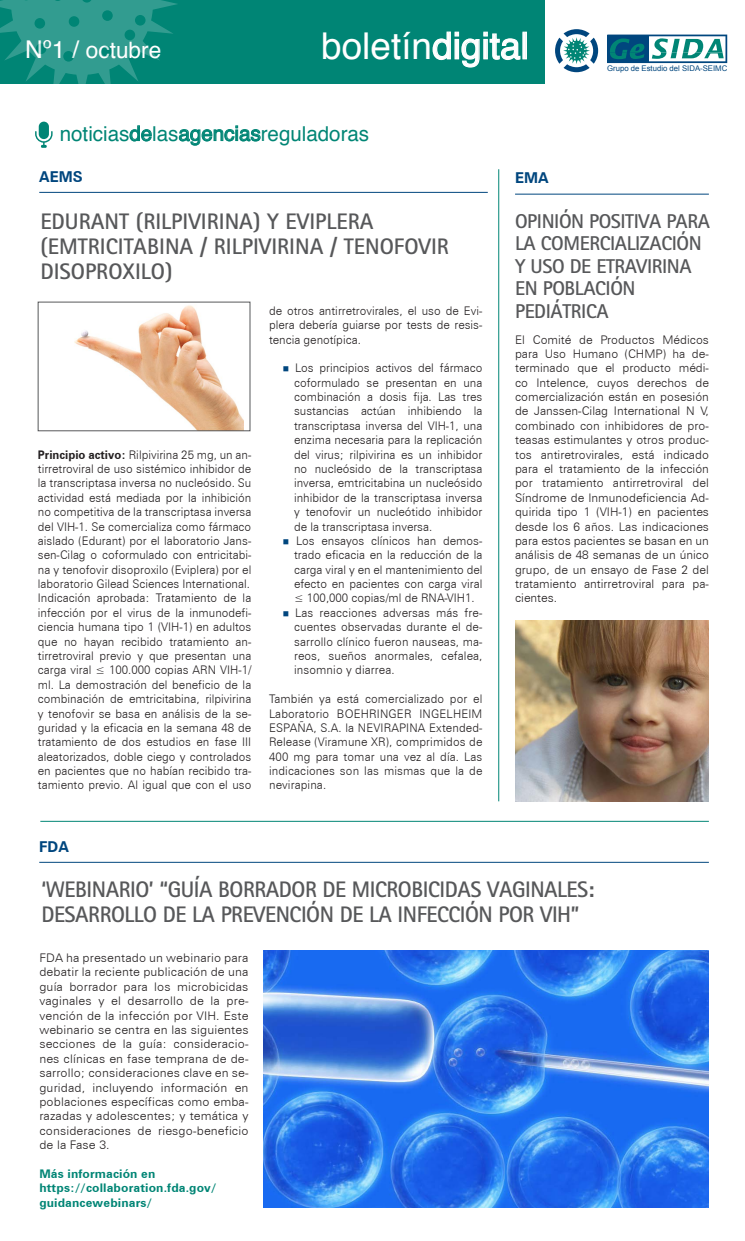
<style>
.page{position:relative;width:745px;height:1241px;background:#fff}
.page>*{position:absolute;margin:0;border:0;box-sizing:border-box;transform-origin:0 0}
.t1{font:37px "Helvetica";color:#fff}
.t2{font:22.62px "Helvetica";color:#fff}
.t3{font:700 22.5px/25px "Rotis Sans Serif";letter-spacing:-.02em;color:#57585a}
.t4{font:700 22.5px/25px "Rotis Sans Serif";color:#57585a}
.t5{font:20.5px "Helvetica";color:#008575}
.t6{font:700 20px/22.5px "Rotis Sans Serif";letter-spacing:-.02em;color:#57585a}
.t7{font:700 15px "Zurich BT";color:#00467e}
.t8{font:300 11.88px/14.4px "Zurich BT";color:#231f20;text-align:justify}
.t9{font:700 11.88px/14.4px "Zurich BT";letter-spacing:.01em;color:#008575}
.t10{font:7.75px "Arial";color:#00467e}
.s1{font-size:24.5px}
.s2{font-weight:700}
.s3{color:#00467e}
</style>
<div class="page">
<div style="left:0;top:0;width:544px;height:83px;background:#008575"></div>
<svg style="left:555px;top:29px;width:42px;height:43px"></svg>
<svg style="left:607px;top:35px;width:119px;height:28px"></svg>
<svg style="left:432px;top:31px;width:88px;height:37px"></svg>
<svg style="left:0;top:0;width:178px;height:84px"></svg>
<div style="left:102px;top:10px;width:11px;height:11px;background:#008575;border-radius:50%"></div>
<div style="left:69px;top:16px;width:10px;height:11px;background:#008575;border-radius:50%"></div>
<div style="left:34px;top:18px;width:11px;height:11px;background:#008575;border-radius:50%"></div>
<div style="left:36px;top:43px;width:10px;height:11px;background:#008575;border-radius:50%"></div>
<div style="left:63px;top:51px;width:11px;height:11px;background:#008575;border-radius:50%"></div>
<div style="left:101px;top:46px;width:11px;height:11px;background:#008575;border-radius:50%"></div>
<div style="left:124px;top:30px;width:11px;height:10px;background:#008575;border-radius:50%"></div>
<div style="left:135px;top:15px;width:10px;height:11px;background:#008575;border-radius:50%"></div>
<svg style="left:129px;top:125px;width:23px;height:16px"></svg>
<svg style="left:179px;top:125px;width:81px;height:21px"></svg>
<div style="left:39px;top:122px;width:10px;height:17px;background:#008575;border-radius:5px"></div>
<svg style="left:35px;top:131px;width:18px;height:17px"></svg>
<hr style="left:40px;top:820px;width:668px;height:1px;background:#008575">
<hr style="left:498px;top:169px;width:1px;height:632px;background:#008575">
<hr style="left:514px;top:194px;width:194px;height:1px;background:#00467e">
<hr style="left:39px;top:192px;width:448px;height:1px;background:#00467e">
<hr style="left:39px;top:862px;width:669px;height:1px;background:#00467e">
<img style="left:263px;top:950px;width:445px;height:256px">
<img style="left:515px;top:620px;width:193px;height:181px">
<img style="left:74px;top:305px;width:169px;height:124px">
<div style="left:38px;top:302px;width:212px;height:129px;border:1px solid #57585a"></div>
<p class="t2" style="left:25px;top:33px;width:138px"><span class="s1">Nº1 /</span> octubre</p>
<p class="t1" style="left:321px;top:17px;width:209px">boletíndigital</p>
<p class="t5" style="left:60px;top:117px;width:311px">noticiasdelasagenciasreguladoras</p>
<p class="t7" style="left:39px;top:167px;width:45px">AEMS</p>
<p class="t7" style="left:514px;top:169px;width:35px">EMA</p>
<p class="t10" style="left:606px;top:63px;width:122px">Grupo de Estudio del SIDA-SEIMC</p>
<p class="t4" style="left:40px;top:209px;width:410px">EDURANT (RILPIVIRINA) Y EVIPLERA (EMTRICITABINA / RILPIVIRINA / TENOFOVIR<br>DISOPROXILO)</p>
<p class="t8" style="left:38px;top:447px;width:215px"><span class="s2">Principio activo:</span> Rilpivirina 25 mg, un an&shy;tirretroviral de uso sistémico inhibidor de la transcriptasa inversa no nucleósido. Su actividad está mediada por la inhibición no competitiva de la transcriptasa inversa del VIH-1. Se comercializa como fármaco aislado (Edurant) por el laboratorio Jans&shy;sen-Cilag o coformulado con entricitabi&shy;na y tenofovir disoproxilo (Eviplera) por el laboratorio Gilead Sciences International.</p>
<p class="t8" style="left:38px;top:591px;width:215px">Indicación aprobada: Tratamiento de la infección por el virus de la inmunodefi&shy;ciencia humana tipo 1 (VIH-1) en adultos que no hayan recibido tratamiento an&shy;tirretroviral previo y que presentan una carga viral ≤ 100.000 copias ARN VIH-1/ ml. La demostración del beneficio de la combinación de emtricitabina, rilpivirina y tenofovir se basa en análisis de la se&shy;guridad y la eficacia en la semana 48 de tratamiento de dos estudios en fase III aleatorizados, doble ciego y controlados en pacientes que no habían recibido tra&shy;tamiento previo. Al igual que con el uso</p>
<p class="t8" style="left:269px;top:303px;width:215px">de otros antirretrovirales, el uso de Evi&shy;plera debería guiarse por tests de resis&shy;tencia genotípica.</p>
<p class="t8" style="left:294px;top:361px;width:190px;text-indent:-11px"><span class="s3">■</span> Los principios activos del fármaco coformulado se presentan en una combinación a dosis fija. Las tres sustancias actúan inhibiendo la transcriptasa inversa del VIH-1, una enzima necesaria para la replicación del virus; rilpivirina es un inhibidor no nucleósido de la transcriptasa inversa, emtricitabina un nucleósido inhibidor de la transcriptasa inversa y tenofovir un nucleótido inhibidor de la transcriptasa inversa.</p>
<p class="t8" style="left:294px;top:533px;width:190px;text-indent:-11px"><span class="s3">■</span> Los ensayos clínicos han demos&shy;trado eficacia en la reducción de la carga viral y en el mantenimiento del efecto en pacientes con carga viral ≤ 100,000 copias/ml de RNA-VIH1.</p>
<p class="t8" style="left:294px;top:605px;width:190px;text-indent:-11px"><span class="s3">■</span> Las reacciones adversas más fre&shy;cuentes observadas durante el de&shy;sarrollo clínico fueron nauseas, ma&shy;reos, sueños anormales, cefalea, insomnio y diarrea.</p>
<p class="t8" style="left:269px;top:691px;width:215px">También ya está comercializado por el Laboratorio BOEHRINGER INGELHEIM ESPAÑA, S.A. la NEVIRAPINA Extended-Release (Viramune XR), comprimidos de 400 mg para tomar una vez al día. Las indicaciones son las mismas que la de nevirapina.</p>
<p class="t7" style="left:39px;top:836px;width:31px">FDA</p>
<p class="t6" style="left:514px;top:209px;width:196px">OPINIÓN POSITIVA PARA<br>LA COMERCIALIZACIÓN<br>Y USO DE ETRAVIRINA<br>EN POBLACIÓN<br>PEDIÁTRICA</p>
<p class="t8" style="left:514px;top:332px;width:195px">El Comité de Productos Médicos para Uso Humano (CHMP) ha de&shy;terminado que el producto médi&shy;co Intelence, cuyos derechos de comercialización están en posesión de Janssen-Cilag International N V, combinado con inhibidores de pro&shy;teasas estimulantes y otros produc&shy;tos antiretrovirales, está indicado para el tratamiento de la infección por tratamiento antirretroviral del Síndrome de Inmunodeficiencia Ad&shy;quirida tipo 1 (VIH-1) en pacientes desde los 6 años. Las indicaciones para estos pacientes se basan en un análisis de 48 semanas de un único grupo, de un ensayo de Fase 2 del tratamiento antirretroviral para pa&shy;cientes.</p>
<p class="t3" style="left:41px;top:875px;width:554px">‘WEBINARIO’ “GUÍA BORRADOR DE MICROBICIDAS VAGINALES:<br>DESARROLLO DE LA PREVENCIÓN DE LA INFECCIÓN POR VIH”</p>
<p class="t8" style="left:39px;top:950px;width:210px">FDA ha presentado un webinario para debatir la reciente publicación de una guía borrador para los microbicidas vaginales y el desarrollo de la pre&shy;vención de la infección por VIH. Este webinario se centra en las siguientes secciones de la guía: consideracio&shy;nes clínicas en fase temprana de de&shy;sarrollo; consideraciones clave en se&shy;guridad, incluyendo información en poblaciones específicas como emba&shy;razadas y adolescentes; y temática y consideraciones de riesgo-beneficio de la Fase 3.</p>
<p class="t9" style="left:39px;top:1166px;width:117px">Más información en</p>
<p class="t9" style="left:39px;top:1180px;width:178px">https://collaboration.fda.gov/ guidancewebinars/</p>
</div>
